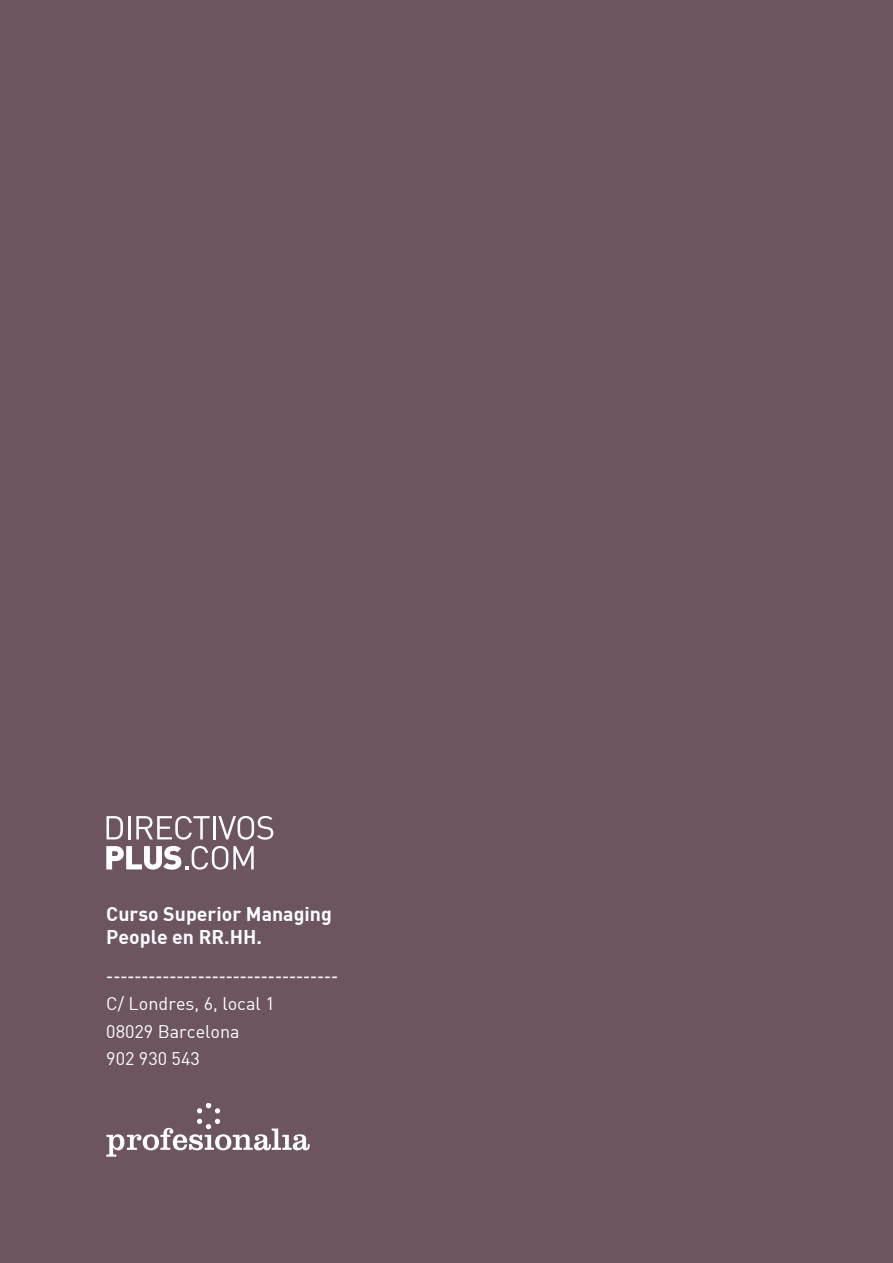
<style>
.page{position:relative;width:893px;height:1263px;background:#6c5461}
.page>*{position:absolute;margin:0;border:0;box-sizing:border-box;transform-origin:0 0}
.t1{font:19.5px "DIN Bold";color:#fff}
.t2{font:18px "DIN";color:#fff}
.t3{font:16.5px "DIN Medium";color:#fff}
</style>
<div class="page">
<svg style="left:106px;top:846px;width:148px;height:24px"></svg>
<svg style="left:107px;top:816px;width:16px;height:23px"></svg>
<hr style="left:128px;top:816px;width:2px;height:23px;background:#fff">
<svg style="left:136px;top:816px;width:74px;height:24px"></svg>
<hr style="left:213px;top:816px;width:3px;height:23px;background:#fff">
<svg style="left:218px;top:816px;width:55px;height:24px"></svg>
<svg style="left:106px;top:1103px;width:204px;height:54px"></svg>
<p class="t1" style="left:106px;top:901px;width:227px">Curso Superior Managing</p>
<p class="t1" style="left:106px;top:924px;width:157px">People en RR.HH.</p>
<p class="t3" style="left:106px;top:965px;width:233px">---------------------------------</p>
<p class="t2" style="left:106px;top:992px;width:170px">C/ Londres, 6, local 1</p>
<p class="t2" style="left:106px;top:1020px;width:135px">08029 Barcelona</p>
<p class="t2" style="left:106px;top:1048px;width:95px">902 930 543</p>
</div>
